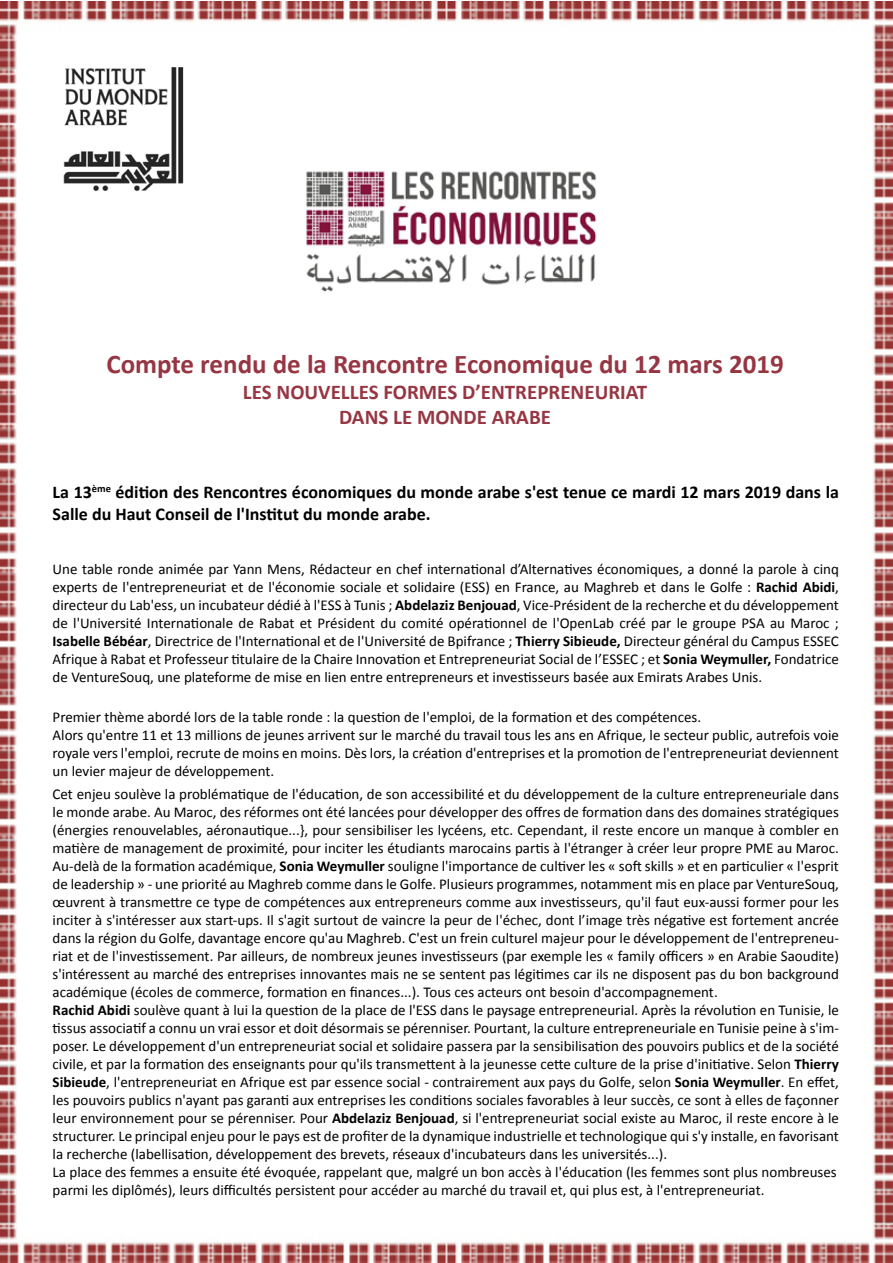
<style>
.page{position:relative;width:893px;height:1263px;background:#fff}
.page>*{position:absolute;margin:0;border:0;box-sizing:border-box;transform-origin:0 0}
.t1{font:700 27px "Calibri";color:#973643}
.t2{font:700 21px/25.2px "Calibri";color:#973643;text-align:center}
.t3{font:700 18px/21.6px "Calibri";color:#000}
.t4{font:15px/18px "Calibri";color:#000}
.s1{font-weight:700}
</style>
<div class="page">
<img style="left:0;top:1px;width:893px;height:1262px">
<img style="left:55px;top:54px;width:136px;height:138px">
<img style="left:272px;top:140px;width:348px;height:160px">
<h1 class="t1" style="left:106px;top:347px;width:679px">Compte rendu de la Rencontre Economique du 12 mars 2019</h1>
<h2 class="t2" style="left:243px;top:379px;width:406px">LES NOUVELLES FORMES D’ENTREPRENEURIAT<br>DANS LE MONDE ARABE</h2>
<p class="t3" style="left:53px;top:481px;width:788px">La 13<sup>ème</sup> édition des Rencontres économiques du monde arabe s'est tenue ce mardi 12 mars 2019 dans la<br>Salle du Haut Conseil de l'Institut du monde arabe.</p>
<p class="t4" style="left:53px;top:560px;width:788px;text-align:justify">Une table ronde animée par Yann Mens, Rédacteur en chef international d’Alternatives économiques, a donné la parole à cinq experts de l'entrepreneuriat et de l'économie sociale et solidaire (ESS) en France, au Maghreb et dans le Golfe : <span class="s1">Rachid Abidi</span>, directeur du Lab'ess, un incubateur dédié à l'ESS à Tunis ; <span class="s1">Abdelaziz Benjouad</span>, Vice-Président de la recherche et du développement de l'Université Internationale de Rabat et Président du comité opérationnel de l'OpenLab créé par le groupe PSA au Maroc ; <span class="s1">Isabelle Bébéar</span>, Directrice de l'International et de l'Université de Bpifrance ; <span class="s1">Thierry Sibieude,</span> Directeur général du Campus ESSEC Afrique à Rabat et Professeur titulaire de la Chaire Innovation et Entrepreneuriat Social de l’ESSEC ; et <span class="s1">Sonia Weymuller,</span> Fondatrice de VentureSouq, une plateforme de mise en lien entre entrepreneurs et investisseurs basée aux Emirats Arabes Unis.</p>
<p class="t4" style="left:53px;top:708px;width:788px">Premier thème abordé lors de la table ronde : la question de l'emploi, de la formation et des compétences.<br>Alors qu'entre 11 et 13 millions de jeunes arrivent sur le marché du travail tous les ans en Afrique, le secteur public, autrefois voie royale vers l'emploi, recrute de moins en moins. Dès lors, la création d'entreprises et la promotion de l'entrepreneuriat deviennent un levier majeur de développement.</p>
<p class="t4" style="left:53px;top:785px;width:788px">Cet enjeu soulève la problématique de l'éducation, de son accessibilité et du développement de la culture entrepreneuriale dans le monde arabe. Au Maroc, des réformes ont été lancées pour développer des offres de formation dans des domaines stratégiques (énergies renouvelables, aéronautique...}, pour sensibiliser les lycéens, etc. Cependant, il reste encore un manque à combler en matière de management de proximité, pour inciter les étudiants marocains partis à l'étranger à créer leur propre PME au Maroc.<br>Au-delà de la formation académique, <span class="s1">Sonia Weymuller</span> souligne l'importance de cultiver les « soft skills » et en particulier « l'esprit de leadership » - une priorité au Maghreb comme dans le Golfe. Plusieurs programmes, notamment mis en place par VentureSouq, œuvrent à transmettre ce type de compétences aux entrepreneurs comme aux investisseurs, qu'il faut eux-aussi former pour les inciter à s'intéresser aux start-ups. Il s'agit surtout de vaincre la peur de l'échec, dont l’image très négative est fortement ancrée dans la région du Golfe, davantage encore qu'au Maghreb. C'est un frein culturel majeur pour le développement de l'entrepreneu&shy;riat et de l'investissement. Par ailleurs, de nombreux jeunes investisseurs (par exemple les « family officers » en Arabie Saoudite) s'intéressent au marché des entreprises innovantes mais ne se sentent pas légitimes car ils ne disposent pas du bon background académique (écoles de commerce, formation en finances...). Tous ces acteurs ont besoin d'accompagnement.<br><span class="s1">Rachid Abidi</span> soulève quant à lui la question de la place de l'ESS dans le paysage entrepreneurial. Après la révolution en Tunisie, le tissus associatif a connu un vrai essor et doit désormais se pérenniser. Pourtant, la culture entrepreneuriale en Tunisie peine à s'im&shy;poser. Le développement d'un entrepreneuriat social et solidaire passera par la sensibilisation des pouvoirs publics et de la société civile, et par la formation des enseignants pour qu'ils transmettent à la jeunesse cette culture de la prise d'initiative. Selon <span class="s1">Thierry Sibieude</span>, l'entrepreneuriat en Afrique est par essence social - contrairement aux pays du Golfe, selon <span class="s1">Sonia Weymuller</span>. En effet, les pouvoirs publics n'ayant pas garanti aux entreprises les conditions sociales favorables à leur succès, ce sont à elles de façonner leur environnement pour se pérenniser. Pour <span class="s1">Abdelaziz Benjouad</span>, si l'entrepreneuriat social existe au Maroc, il reste encore à le structurer. Le principal enjeu pour le pays est de profiter de la dynamique industrielle et technologique qui s'y installe, en favorisant la recherche (labellisation, développement des brevets, réseaux d'incubateurs dans les universités...).<br>La place des femmes a ensuite été évoquée, rappelant que, malgré un bon accès à l'éducation (les femmes sont plus nombreuses parmi les diplômés), leurs difficultés persistent pour accéder au marché du travail et, qui plus est, à l'entrepreneuriat.</p>
</div>
